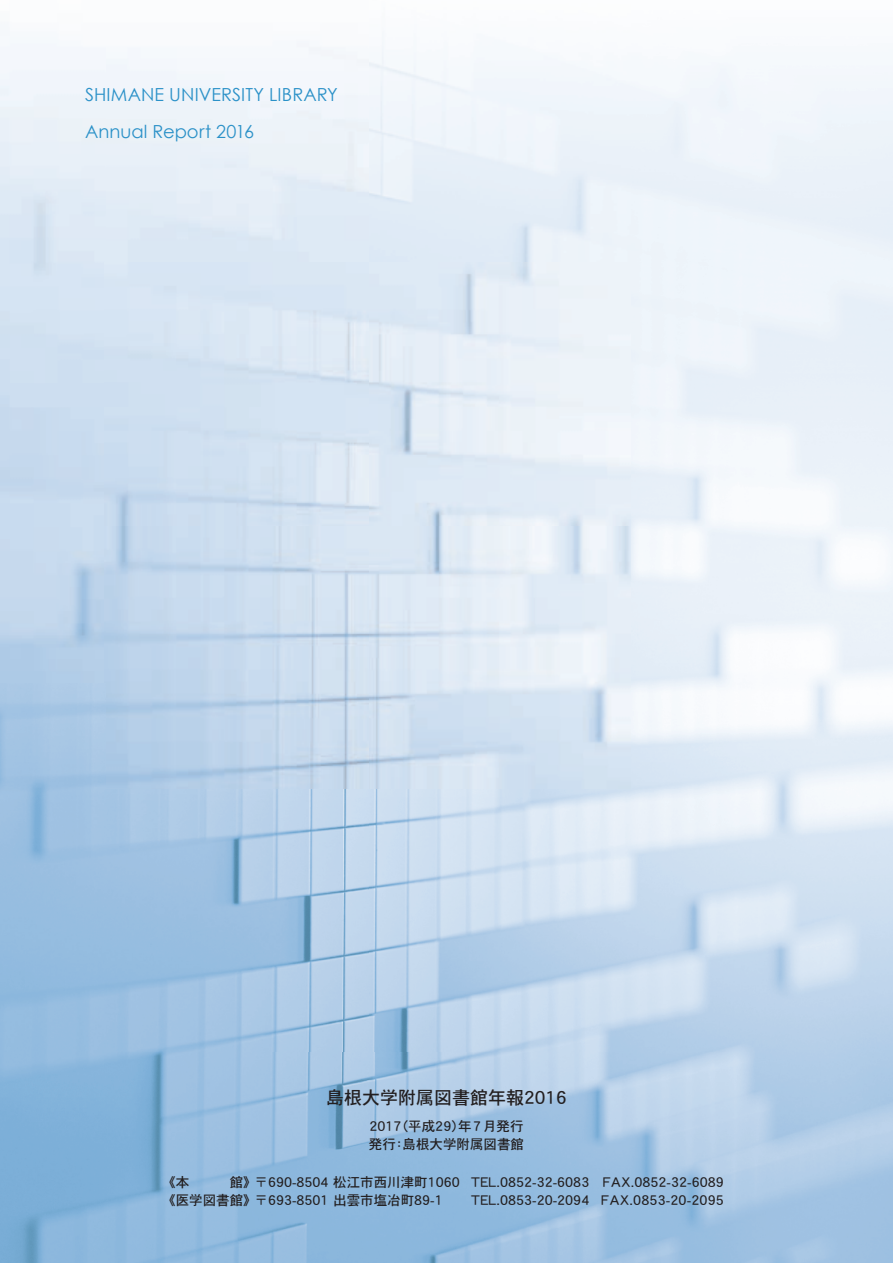
<style>
.page{position:relative;width:893px;height:1263px;background:#fff}
.page>*{position:absolute;margin:0;border:0;box-sizing:border-box;transform-origin:0 0}
.t1{font:18px/37.5px "Century Gothic";letter-spacing:.005em;color:#2b91c8}
.t2{font:18px "DFHS Gothic R Pro 6 W5";color:#231f20}
.t3{font:13.5px/18px "DFHS Gothic R Pro 6 W5";color:#231f20}
</style>
<div class="page">
<img style="left:0;top:33px;width:893px;height:1230px">
<h1 class="t1" style="left:85px;top:75px;width:254px">SHIMANE UNIVERSITY LIBRARY<br>Annual Report 2016</h1>
<h1 class="t2" style="left:326px;top:1088px;width:242px">島根大学附属図書館年報2016</h1>
<p class="t3" style="left:369px;top:1117px;width:157px">2017（平成29）年7月発行発行：島根大学附属図書館</p>
<p class="t3" style="left:162px;top:1173px;width:563px">《本　　　館》〒690-8504 松江市西川津町1060 TEL.0852-32-6083 FAX.0852-32-6089《医学図書館》〒693-8501 出雲市塩冶町89-1</p>
<p class="t3" style="left:471px;top:1191px;width:254px">TEL.0853-20-2094 FAX.0853-20-2095</p>
</div>
